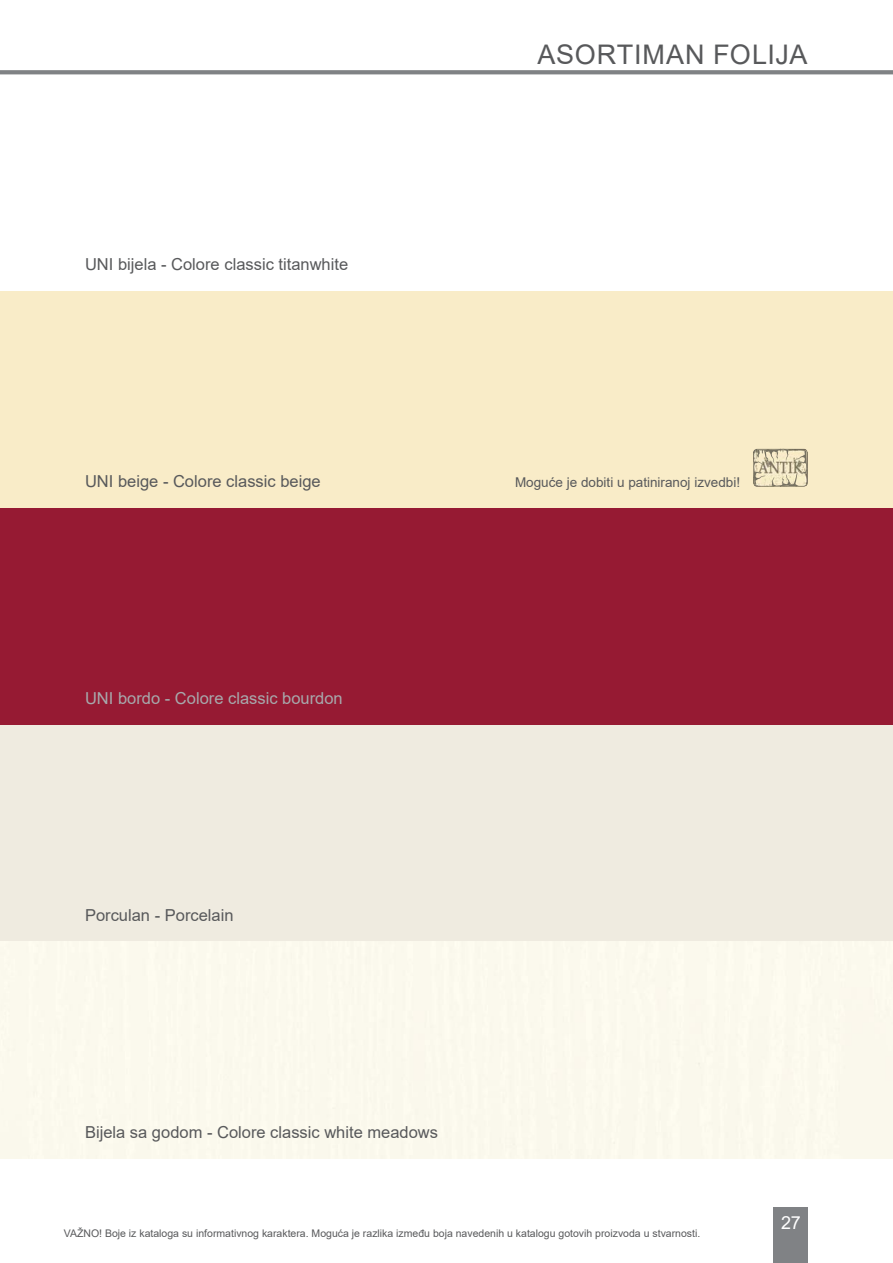
<style>
.page{position:relative;width:893px;height:1263px;background:#fff}
.page>*{position:absolute;margin:0;border:0;box-sizing:border-box;transform-origin:0 0}
.t1{font:27px "Arial";letter-spacing:.025em;color:#58595b}
.t2{font:18px "Arial";color:#fff}
.t3{font:16.5px "Arial";color:#58595b}
.t4{font:16.5px "Arial";color:#a7a9ac}
.t5{font:13.5px "Arial";color:#58595b}
.t6{font:10.5px "Arial";color:#58595b}
</style>
<div class="page">
<div style="left:774px;top:1208px;width:34px;height:55px;background:#808285"></div>
<div style="left:0;top:725px;width:893px;height:217px;background:#efebe0"></div>
<div style="left:0;top:291px;width:893px;height:217px;background:#f9ecc8"></div>
<div style="left:0;top:508px;width:893px;height:217px;background:#961a33"></div>
<svg style="left:0;top:70px;width:893px;height:4px;background:#858789"></svg>
<img style="left:755px;top:451px;width:53px;height:36px">
<svg style="left:753px;top:449px;width:54px;height:37px"></svg>
<p class="t3" style="left:85px;top:255px;width:265px">UNI bijela - Colore classic titanwhite</p>
<p class="t3" style="left:85px;top:472px;width:237px">UNI beige - Colore classic beige</p>
<p class="t4" style="left:85px;top:689px;width:259px">UNI bordo - Colore classic bourdon</p>
<h1 class="t1" style="left:538px;top:39px;width:271px">ASORTIMAN FOLIJA</h1>
<p class="t5" style="left:515px;top:475px;width:227px">Moguće je dobiti u patiniranoj izvedbi!</p>
<p class="t3" style="left:85px;top:906px;width:150px">Porculan - Porcelain</p>
<p class="t3" style="left:85px;top:1122px;width:355px">Bijela sa godom - Colore classic white meadows</p>
<p class="t6" style="left:64px;top:1228px;width:638px">VAŽNO! Boje iz kataloga su informativnog karaktera. Moguća je razlika između boja navedenih u katalogu gotovih proizvoda u stvarnosti.</p>
<p class="t2" style="left:781px;top:1213px;width:21px">27</p>
</div>
